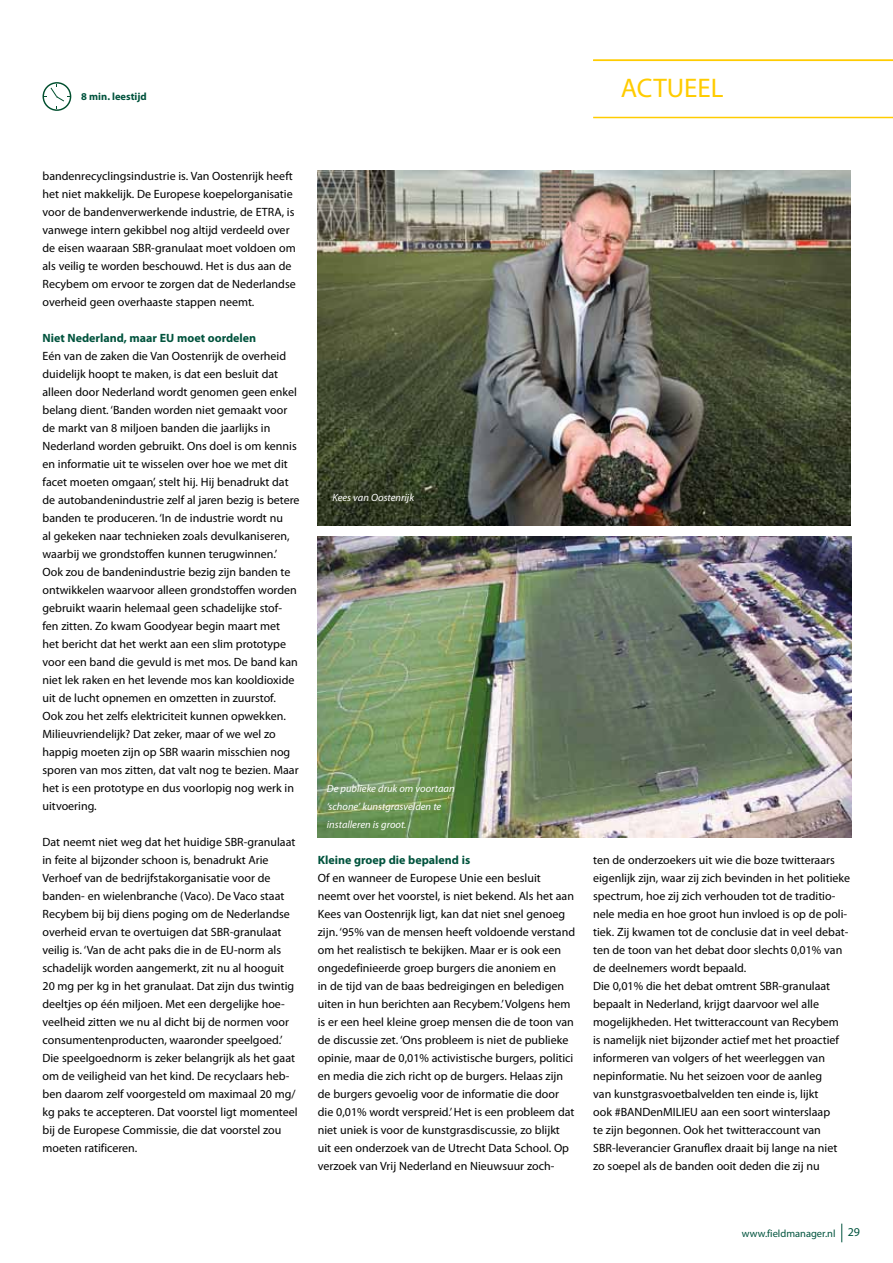
<style>
.page{position:relative;width:893px;height:1263px;background:#fff}
.page>*{position:absolute;margin:0;border:0;box-sizing:border-box;transform-origin:0 0}
.t1{font:27px "Myriad Pro";color:#fc0}
.t2{font:12px/18px "Myriad Pro";color:#000}
.t3{font:700 12px "Myriad Pro";color:#00533d}
.t4{font:italic 10.5px/18px "Myriad Pro";color:#fff}
.t5{font:10.5px "Myriad Pro";color:#00533d}
.t6{font:700 10.5px "Myriad Pro";color:#00533d}
.s1{font-size:12px}
</style>
<div class="page">
<svg style="left:841px;top:1223px;width:1px;height:19px"></svg>
<hr style="left:593px;top:117px;width:300px;height:1px;background:#fc0">
<hr style="left:593px;top:60px;width:300px;height:1px;background:#fc0">
<svg style="left:43px;top:82px;width:28px;height:29px"></svg>
<img style="left:318px;top:170px;width:532px;height:355px">
<img style="left:318px;top:536px;width:534px;height:301px">
<p class="t6" style="left:81px;top:90px;width:67px">8 min. leestijd</p>
<h1 class="t1" style="left:621px;top:71px;width:104px">ACTUEEL</h1>
<p class="t2" style="left:43px;top:167px;width:255px">bandenrecyclingsindustrie is. Van Oostenrijk heeft het niet makkelijk. De Europese koepelorganisatie voor de bandenverwerkende industrie, de ETRA, is vanwege intern gekibbel nog altijd verdeeld over de eisen waaraan SBR-granulaat moet voldoen om als veilig te worden beschouwd. Het is dus aan de Recybem om ervoor te zorgen dat de Nederlandse overheid geen overhaaste stappen neemt.</p>
<p class="t3" style="left:43px;top:330px;width:215px">Niet Nederland, maar EU moet oordelen</p>
<p class="t2" style="left:43px;top:347px;width:259px">Eén van de zaken die Van Oostenrijk de overheid duidelijk hoopt te maken, is dat een besluit dat alleen door Nederland wordt genomen geen enkel belang dient. ‘Banden worden niet gemaakt voor de markt van 8 miljoen banden die jaarlijks in Nederland worden gebruikt. Ons doel is om kennis en informatie uit te wisselen over hoe we met dit facet moeten omgaan’, stelt hij. Hij benadrukt dat de autobandenindustrie zelf al jaren bezig is betere banden te produceren. ‘In de industrie wordt nu<br>al gekeken naar technieken zoals devulkaniseren, waarbij we grondstoffen kunnen terugwinnen.’ Ook zou de bandenindustrie bezig zijn banden te ontwikkelen waarvoor alleen grondstoffen worden gebruikt waarin helemaal geen schadelijke stof&shy;fen zitten. Zo kwam Goodyear begin maart met het bericht dat het werkt aan een slim prototype voor een band die gevuld is met mos. De band kan niet lek raken en het levende mos kan kooldioxide uit de lucht opnemen en omzetten in zuurstof.<br>Ook zou het zelfs elektriciteit kunnen opwekken.<br>Milieuvriendelijk? Dat zeker, maar of we wel zo happig moeten zijn op SBR waarin misschien nog sporen van mos zitten, dat valt nog te bezien. Maar het is een prototype en dus voorlopig nog werk in uitvoering.</p>
<p class="t2" style="left:43px;top:833px;width:257px">Dat neemt niet weg dat het huidige SBR-granulaat in feite al bijzonder schoon is, benadrukt Arie Verhoef van de bedrijfstakorganisatie voor de banden- en wielenbranche (Vaco). De Vaco staat Recybem bij bij diens poging om de Nederlandse overheid ervan te overtuigen dat SBR-granulaat veilig is. ‘Van de acht paks die in de EU-norm als schadelijk worden aangemerkt, zit nu al hooguit 20 mg per kg in het granulaat. Dat zijn dus twintig deeltjes op één miljoen. Met een dergelijke hoe&shy;veelheid zitten we nu al dicht bij de normen voor consumentenproducten, waaronder speelgoed.’ Die speelgoednorm is zeker belangrijk als het gaat om de veiligheid van het kind. De recyclaars heb&shy;ben daarom zelf voorgesteld om maximaal 20 mg/ kg paks te accepteren. Dat voorstel ligt momenteel bij de Europese Commissie, die dat voorstel zou moeten ratificeren.</p>
<p class="t4" style="left:332px;top:488px;width:83px">Kees van Oostenrijk</p>
<p class="t4" style="left:327px;top:779px;width:129px">De publieke druk om voortaan ‘schone’ kunstgrasvelden te installeren is groot.</p>
<p class="t3" style="left:318px;top:852px;width:154px">Kleine groep die bepalend is</p>
<p class="t2" style="left:318px;top:869px;width:259px">Of en wanneer de Europese Unie een besluit neemt over het voorstel, is niet bekend. Als het aan Kees van Oostenrijk ligt, kan dat niet snel genoeg zijn. ‘95% van de mensen heeft voldoende verstand om het realistisch te bekijken. Maar er is ook een ongedefinieerde groep burgers die anoniem en<br>in de tijd van de baas bedreigingen en beledigen uiten in hun berichten aan Recybem.’ Volgens hem is er een heel kleine groep mensen die de toon van de discussie zet. ‘Ons probleem is niet de publieke opinie, maar de 0,01% activistische burgers, politici en media die zich richt op de burgers. Helaas zijn de burgers gevoelig voor de informatie die door die 0,01% wordt verspreid.’ Het is een probleem dat niet uniek is voor de kunstgrasdiscussie, zo blijkt uit een onderzoek van de Utrecht Data School. Op verzoek van Vrij Nederland en Nieuwsuur zoch-</p>
<p class="t2" style="left:593px;top:851px;width:258px">ten de onderzoekers uit wie die boze twitteraars eigenlijk zijn, waar zij zich bevinden in het politieke spectrum, hoe zij zich verhouden tot de traditio&shy;nele media en hoe groot hun invloed is op de poli&shy;tiek. Zij kwamen tot de conclusie dat in veel debat&shy;ten de toon van het debat door slechts 0,01% van de deelnemers wordt bepaald.<br>Die 0,01% die het debat omtrent SBR-granulaat bepaalt in Nederland, krijgt daarvoor wel alle mogelijkheden. Het twitteraccount van Recybem<br>is namelijk niet bijzonder actief met het proactief informeren van volgers of het weerleggen van nepinformatie. Nu het seizoen voor de aanleg<br>van kunstgrasvoetbalvelden ten einde is, lijkt<br>ook #BANDenMILIEU aan een soort winterslaap<br>te zijn begonnen. Ook het twitteraccount van SBR-leverancier Granuflex draait bij lange na niet zo soepel als de banden ooit deden die zij nu</p>
<p class="t5" style="left:742px;top:1227px;width:120px">www.fieldmanager.nl <span class="s1">29</span></p>
</div>
